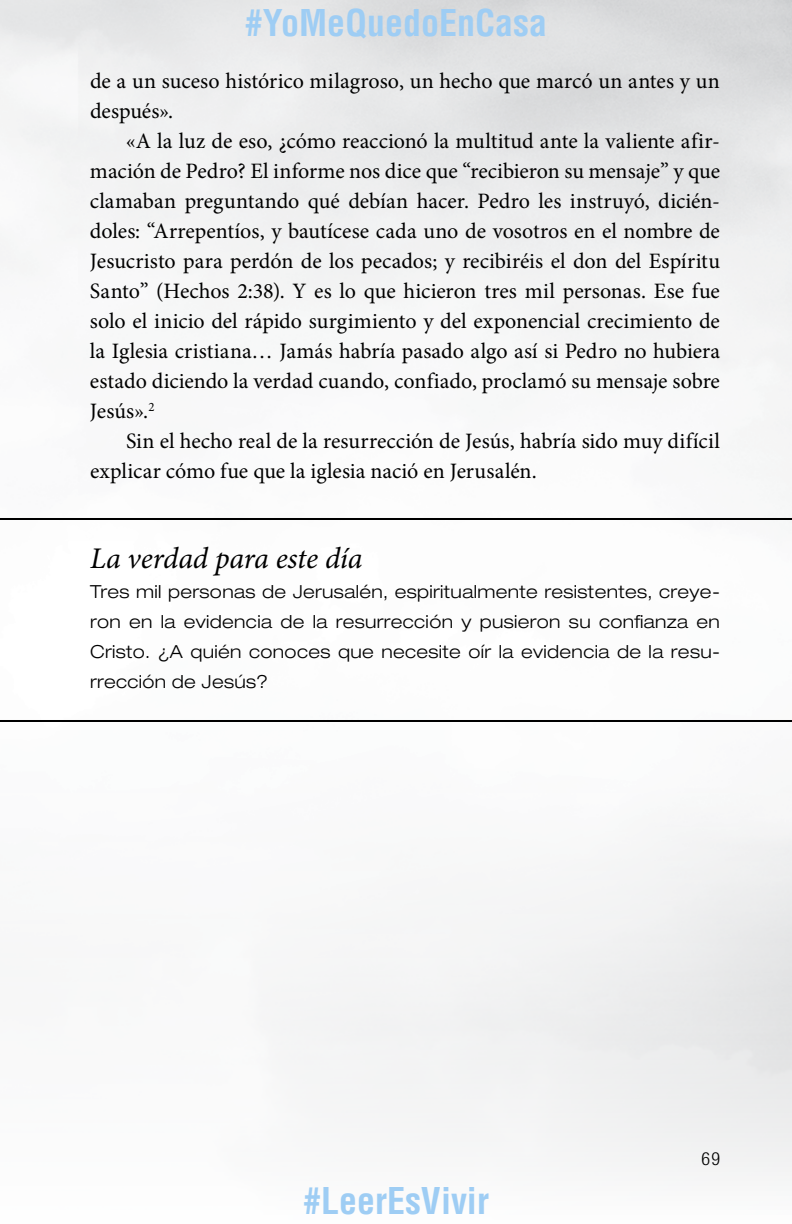
<style>
.page{position:relative;width:792px;height:1224px;background:#fff}
.page>*{position:absolute;margin:0;border:0;box-sizing:border-box;transform-origin:0 0}
.t1{font:700 condensed 36px "Helvetica LT Std";color:#9ecdf4}
.t2{font:italic 30px "Minion Pro";letter-spacing:-.005em;color:#000}
.t3{font:22px/30px "Minion Pro";letter-spacing:-.01em;color:#000}
.t4{font:300 expanded 18px/30px "Helvetica Neue LT Std";letter-spacing:.02em;color:#000;text-align:justify}
.t5{font:300 condensed 18px "Helvetica Neue LT Std";color:#000}
</style>
<div class="page">
<hr style="left:0;top:518px;width:792px;height:2px;background:#000">
<hr style="left:0;top:720px;width:792px;height:2px;background:#000">
<h1 class="t1" style="left:245px;top:0;width:304px">#YoMeQuedoEnCasa</h1>
<p class="t3" style="left:90px;top:66px;width:631px">de a un suceso histórico milagroso, un hecho que marcó un antes y un después».</p>
<p class="t3" style="left:90px;top:126px;width:632px;text-align:justify;text-indent:36px">«A la luz de eso, ¿cómo reaccionó la multitud ante la valiente afir&shy;mación de Pedro? El informe nos dice que “recibieron su mensaje” y que clamaban preguntando qué debían hacer. Pedro les instruyó, dicién&shy;doles: “Arrepentíos, y bautícese cada uno de vosotros en el nombre de Jesucristo para perdón de los pecados; y recibiréis el don del Espíritu Santo” (Hechos 2:38). Y es lo que hicieron tres mil personas. Ese fue solo el inicio del rápido surgimiento y del exponencial crecimiento de la Iglesia cristiana… Jamás habría pasado algo así si Pedro no hubiera estado diciendo la verdad cuando, confiado, proclamó su mensaje sobre Jesús». <sup>2</sup></p>
<p class="t3" style="left:90px;top:426px;width:631px;text-indent:36px">Sin el hecho real de la resurrección de Jesús, habría sido muy difícil explicar cómo fue que la iglesia nació en Jerusalén.</p>
<h2 class="t2" style="left:90px;top:538px;width:274px">La verdad para este día</h2>
<p class="t4" style="left:90px;top:576px;width:632px">Tres mil personas de Jerusalén, espiritualmente resistentes, creye&shy;ron en la evidencia de la resurrección y pusieron su confianza en Cristo. ¿A quién conoces que necesite oír la evidencia de la resu&shy;rrección de Jesús?</p>
<h1 class="t1" style="left:303px;top:1178px;width:187px">#LeerEsVivir</h1>
<p class="t5" style="left:701px;top:1148px;width:20px">69</p>
</div>
